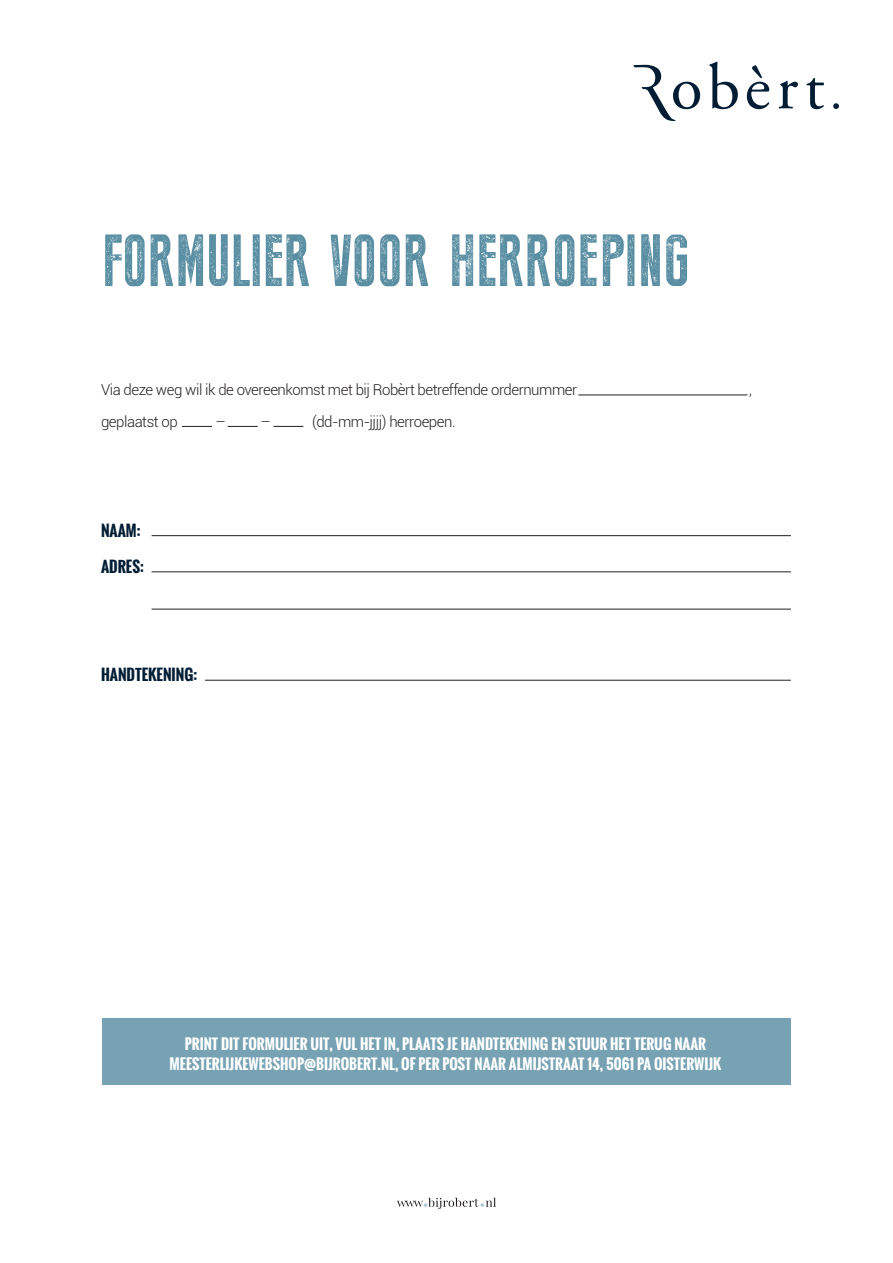
<style>
.page{position:relative;width:893px;height:1263px;background:#fff}
.page>*{position:absolute;margin:0;border:0;box-sizing:border-box;transform-origin:0 0}
.t1{font:73.5px "Press Style";color:#5a8fa3}
.Subkop{font:300 15px "Roboto";letter-spacing:-.03em;color:#231f20}
.t2{font:700 15px "Oswald";color:#001d34}
.Subkop-2{font:700 14.25px/19.5px "Oswald";color:#fff;text-align:center}
</style>
<div class="page">
<div style="left:102px;top:1018px;width:689px;height:67px;background:#77a2b3"></div>
<svg style="left:833px;top:103px;width:6px;height:6px"></svg>
<svg style="left:709px;top:62px;width:29px;height:47px"></svg>
<svg style="left:747px;top:65px;width:22px;height:44px"></svg>
<svg style="left:779px;top:81px;width:19px;height:27px"></svg>
<svg style="left:806px;top:78px;width:18px;height:31px"></svg>
<svg style="left:633px;top:65px;width:67px;height:56px"></svg>
<hr style="left:578px;top:395px;width:169px;height:1px;background:#231f20">
<hr style="left:182px;top:426px;width:30px;height:1px;background:#231f20">
<hr style="left:228px;top:426px;width:30px;height:1px;background:#231f20">
<hr style="left:273px;top:426px;width:30px;height:1px;background:#231f20">
<svg style="left:397px;top:1197px;width:99px;height:12px"></svg>
<hr style="left:152px;top:535px;width:639px;height:1px;background:#231f20">
<hr style="left:152px;top:572px;width:639px;height:1px;background:#231f20">
<hr style="left:152px;top:609px;width:639px;height:1px;background:#231f20">
<hr style="left:205px;top:680px;width:586px;height:1px;background:#231f20">
<p class="t1" style="left:102px;top:221px;width:588px">FORMULIER VOOR HERROEPING</p>
<p class="Subkop" style="left:101px;top:379px;width:478px">Via deze weg wil ik de overeenkomst met bij Robèrt betreffende ordernummer</p>
<p class="Subkop" style="left:749px;top:379px;width:4px">,</p>
<p class="Subkop" style="left:101px;top:411px;width:78px">geplaatst op</p>
<p class="Subkop" style="left:216px;top:411px;width:57px">– –</p>
<p class="Subkop" style="left:312px;top:411px;width:145px">(dd-mm-jjjj) herroepen.</p>
<p class="t2" style="left:101px;top:519px;width:41px">NAAM:</p>
<p class="t2" style="left:101px;top:555px;width:44px">ADRES:</p>
<p class="t2" style="left:101px;top:663px;width:98px">HANDTEKENING:</p>
<p class="Subkop-2" style="left:170px;top:1034px;width:553px">PRINT DIT FORMULIER UIT, VUL HET IN, PLAATS JE HANDTEKENING EN STUUR HET TERUG NAAR<br>MEESTERLIJKEWEBSHOP@BIJROBERT.NL, OF PER POST NAAR ALMIJSTRAAT 14, 5061 PA OISTERWIJK</p>
</div>
